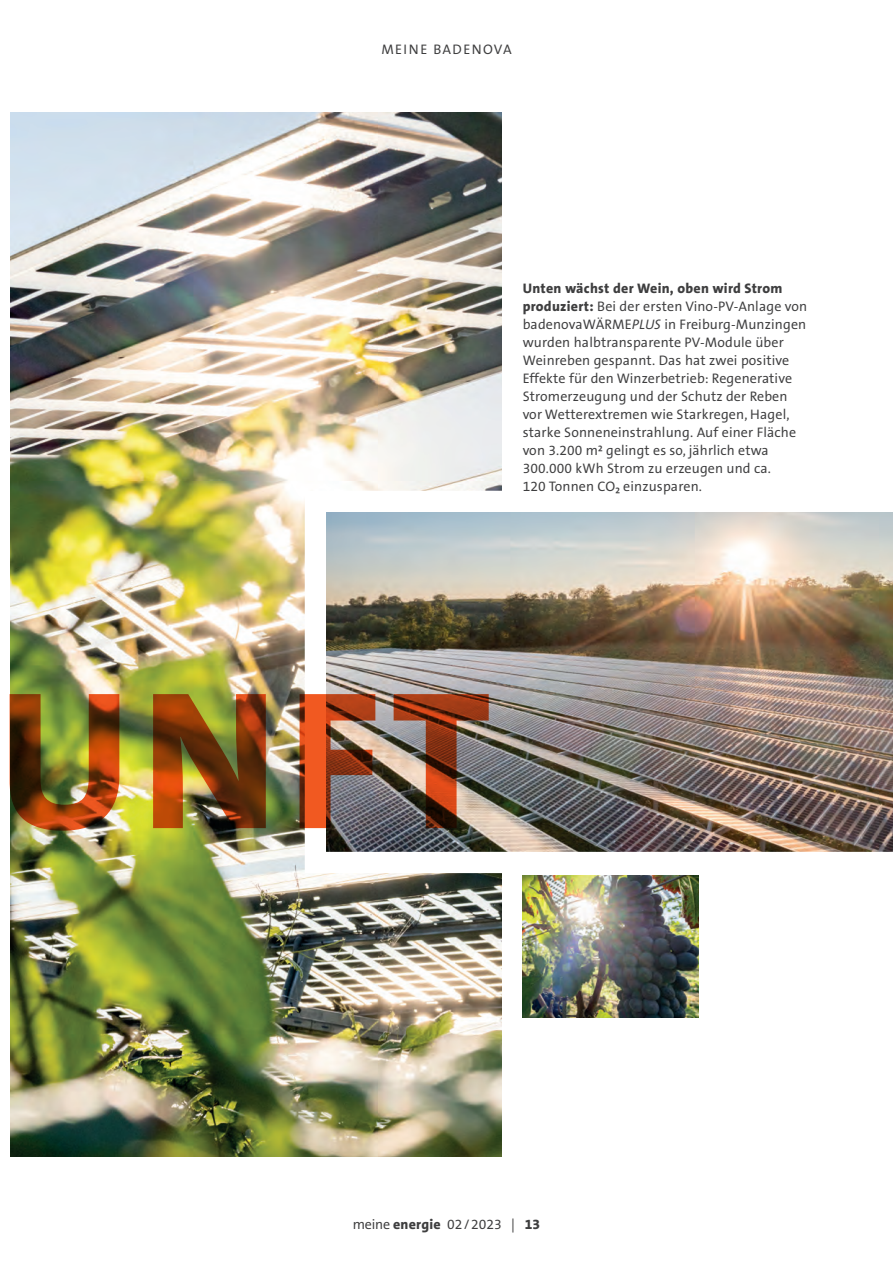
<style>
.page{position:relative;width:893px;height:1263px;background:#fff}
.page>*{position:absolute;margin:0;border:0;box-sizing:border-box;transform-origin:0 0}
.t1{font:800 198.45px "Thesans Badenova";color:#f15921}
.t2{font:13.95px/18px "Thesans Badenova";letter-spacing:.01em;color:#3e3e3f}
.t3{font:13.95px "Thesans Badenova";letter-spacing:.1em;color:#3e3e3f}
.s1{font-weight:800}
.s2{font-style:italic}
</style>
<div class="page">
<img style="left:11px;top:113px;width:490px;height:1044px">
<img style="left:523px;top:875px;width:175px;height:143px">
<img style="left:305px;top:491px;width:588px;height:382px">
<p class="t3" style="left:381px;top:42px;width:132px">MEINE BADENOVA</p>
<p class="t2" style="left:523px;top:279px;width:286px"><span class="s1">Unten wächst der Wein, oben wird Strom produziert:</span> Bei der ersten Vino-PV-Anlage von badenovaWÄRME<span class="s2">PLUS</span> in Freiburg-Munzingen wurden halbtransparente PV-Module über Weinreben gespannt. Das hat zwei positive Effekte für den Winzerbetrieb: Regenerative Stromerzeugung und der Schutz der Reben vor Wetterextremen wie Starkregen, Hagel, starke Sonneneinstrahlung. Auf einer Fläche von 3.200 m² gelingt es so, jährlich etwa 300.000 kWh Strom zu erzeugen und ca.<br>120 Tonnen CO² einzusparen.</p>
<h1 class="t1" style="left:-2px;top:634px;width:495px">UNFT</h1>
<p class="t2" style="left:353px;top:1215px;width:189px">meine <span class="s1">energie</span> 02/2023 | <span class="s1">13</span></p>
</div>
